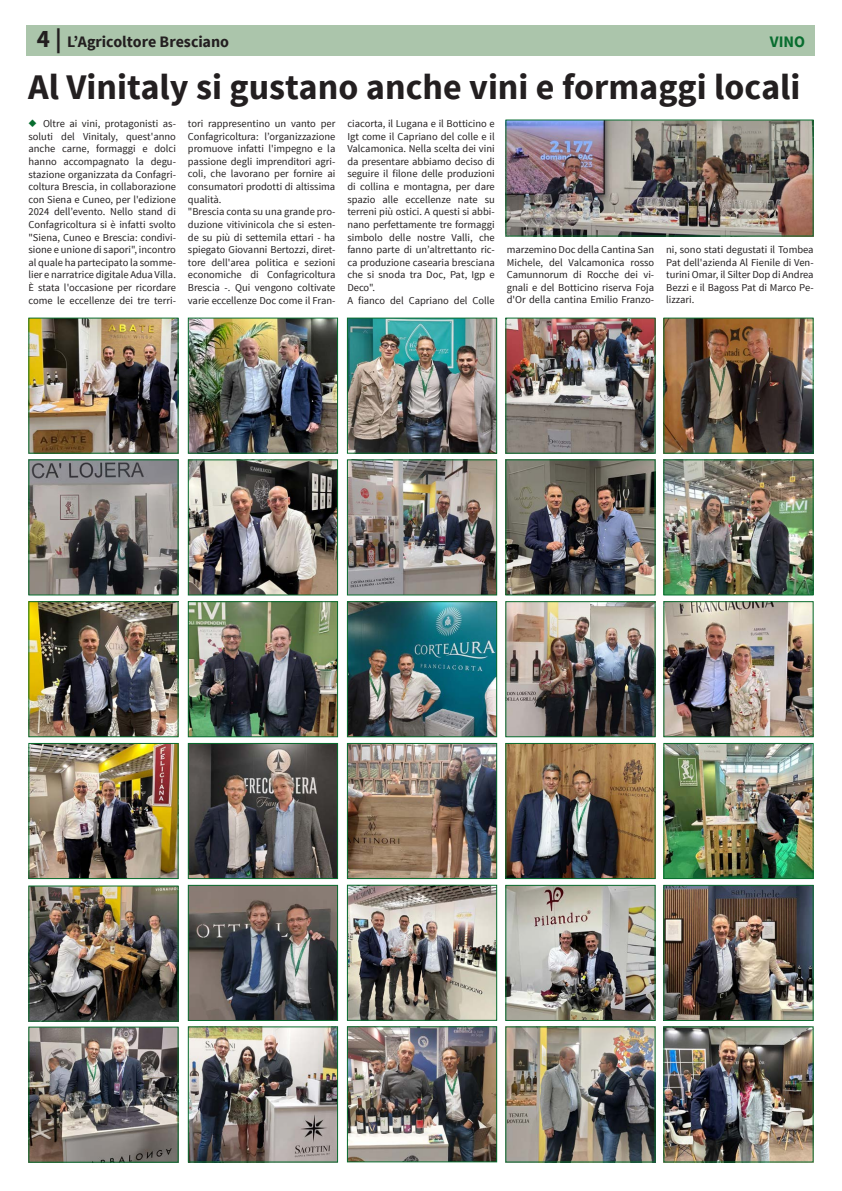
<style>
.page{position:relative;width:842px;height:1191px;background:#fff}
.page>*{position:absolute;margin:0;border:0;box-sizing:border-box;transform-origin:0 0}
.TITOLI_articoli_BIG{font:700 36px "Source Sans Pro";color:#231f20}
.t1{font:700 25px "Source Sans Pro";color:#231f20}
.t2{font:700 16px "Source Sans Pro";letter-spacing:-.005em;color:#231f20}
.t3{font:700 16px "Source Sans Pro";color:#086d2f}
.Testo_lungo{font:10.5px/12.6px "Source Sans Pro";color:#231f20;text-align:justify}
.s1{color:#086d2f}
</style>
<div class="page">
<div style="left:28px;top:26px;width:786px;height:30px;background:#abc5ab"></div>
<img style="left:507px;top:121px;width:305px;height:113px">
<div style="left:505px;top:119px;width:309px;height:117px;border:1px solid #086d2f"></div>
<img style="left:30px;top:1028px;width:147px;height:132px">
<div style="left:28px;top:1026px;width:151px;height:136px;border:1px solid #086d2f"></div>
<img style="left:349px;top:603px;width:146px;height:132px">
<div style="left:347px;top:601px;width:150px;height:136px;border:1px solid #086d2f"></div>
<img style="left:507px;top:461px;width:147px;height:132px">
<div style="left:505px;top:459px;width:151px;height:136px;border:1px solid #086d2f"></div>
<img style="left:190px;top:745px;width:146px;height:132px">
<div style="left:188px;top:743px;width:150px;height:136px;border:1px solid #086d2f"></div>
<img style="left:349px;top:461px;width:146px;height:132px">
<div style="left:347px;top:459px;width:150px;height:136px;border:1px solid #086d2f"></div>
<img style="left:190px;top:1028px;width:146px;height:132px">
<div style="left:188px;top:1026px;width:150px;height:136px;border:1px solid #086d2f"></div>
<img style="left:665px;top:603px;width:147px;height:132px">
<div style="left:663px;top:601px;width:151px;height:136px;border:1px solid #086d2f"></div>
<img style="left:349px;top:319px;width:146px;height:133px">
<div style="left:347px;top:317px;width:150px;height:137px;border:1px solid #086d2f"></div>
<img style="left:349px;top:1028px;width:146px;height:132px">
<div style="left:347px;top:1026px;width:150px;height:136px;border:1px solid #086d2f"></div>
<img style="left:507px;top:319px;width:147px;height:133px">
<div style="left:505px;top:317px;width:151px;height:137px;border:1px solid #086d2f"></div>
<img style="left:665px;top:887px;width:147px;height:132px">
<div style="left:663px;top:885px;width:151px;height:136px;border:1px solid #086d2f"></div>
<img style="left:665px;top:461px;width:147px;height:132px">
<div style="left:663px;top:459px;width:151px;height:136px;border:1px solid #086d2f"></div>
<img style="left:507px;top:1028px;width:147px;height:132px">
<div style="left:505px;top:1026px;width:151px;height:136px;border:1px solid #086d2f"></div>
<img style="left:507px;top:745px;width:147px;height:132px">
<div style="left:505px;top:743px;width:151px;height:136px;border:1px solid #086d2f"></div>
<img style="left:349px;top:745px;width:146px;height:132px">
<div style="left:347px;top:743px;width:150px;height:136px;border:1px solid #086d2f"></div>
<img style="left:190px;top:887px;width:146px;height:132px">
<div style="left:188px;top:885px;width:150px;height:136px;border:1px solid #086d2f"></div>
<img style="left:665px;top:1028px;width:147px;height:132px">
<div style="left:663px;top:1026px;width:151px;height:136px;border:1px solid #086d2f"></div>
<img style="left:190px;top:461px;width:146px;height:132px">
<div style="left:188px;top:459px;width:150px;height:136px;border:1px solid #086d2f"></div>
<img style="left:665px;top:745px;width:147px;height:132px">
<div style="left:663px;top:743px;width:151px;height:136px;border:1px solid #086d2f"></div>
<img style="left:665px;top:319px;width:147px;height:133px">
<div style="left:663px;top:317px;width:151px;height:137px;border:1px solid #086d2f"></div>
<img style="left:30px;top:461px;width:147px;height:132px">
<div style="left:28px;top:459px;width:151px;height:136px;border:1px solid #086d2f"></div>
<img style="left:507px;top:603px;width:147px;height:132px">
<div style="left:505px;top:601px;width:151px;height:136px;border:1px solid #086d2f"></div>
<img style="left:190px;top:319px;width:146px;height:133px">
<div style="left:188px;top:317px;width:150px;height:137px;border:1px solid #086d2f"></div>
<img style="left:30px;top:603px;width:147px;height:132px">
<div style="left:28px;top:601px;width:151px;height:136px;border:1px solid #086d2f"></div>
<img style="left:349px;top:886px;width:146px;height:132px">
<div style="left:347px;top:884px;width:150px;height:136px;border:1px solid #086d2f"></div>
<img style="left:507px;top:887px;width:147px;height:132px">
<div style="left:505px;top:885px;width:151px;height:136px;border:1px solid #086d2f"></div>
<img style="left:30px;top:319px;width:147px;height:133px">
<div style="left:28px;top:317px;width:151px;height:137px;border:1px solid #086d2f"></div>
<img style="left:30px;top:745px;width:147px;height:132px">
<div style="left:28px;top:743px;width:151px;height:136px;border:1px solid #086d2f"></div>
<img style="left:190px;top:603px;width:146px;height:132px">
<div style="left:188px;top:601px;width:150px;height:136px;border:1px solid #086d2f"></div>
<img style="left:30px;top:887px;width:147px;height:132px">
<div style="left:28px;top:885px;width:151px;height:136px;border:1px solid #086d2f"></div>
<p class="t1" style="left:37px;top:23px;width:27px">4 |</p>
<p class="t2" style="left:67px;top:32px;width:163px">L’Agricoltore Bresciano</p>
<p class="t3" style="left:770px;top:32px;width:37px">VINO</p>
<p class="TITOLI_articoli_BIG" style="left:28px;top:64px;width:774px">Al Vinitaly si gustano anche vini e formaggi locali</p>
<p class="Testo_lungo" style="left:29px;top:118px;width:149px"><span class="s1">◆</span> Oltre ai vini, protagonisti as&shy;soluti del Vinitaly, quest'anno anche carne, formaggi e dolci hanno accompagnato la degu&shy;stazione organizzata da Confagri&shy;coltura Brescia, in collaborazione con Siena e Cuneo, per l'edizione 2024 dell’evento. Nello stand di Confagricoltura si è infatti svolto "Siena, Cuneo e Brescia: condivi&shy;sione e unione di sapori", incontro al quale ha partecipato la somme&shy;lier e narratrice digitale Adua Villa.</p>
<p class="Testo_lungo" style="left:29px;top:281px;width:149px">È stata l'occasione per ricordare come le eccellenze dei tre terri-</p>
<p class="Testo_lungo" style="left:347px;top:117px;width:149px">ciacorta, il Lugana e il Botticino e Igt come il Capriano del colle e il Valcamonica. Nella scelta dei vini da presentare abbiamo deciso di seguire il filone delle produzioni di collina e montagna, per dare spazio alle eccellenze nate su terreni più ostici. A questi si abbi&shy;nano perfettamente tre formaggi simbolo delle nostre Valli, che fanno parte di un’altrettanto ric&shy;ca produzione casearia bresciana che si snoda tra Doc, Pat, Igp e Deco".</p>
<p class="Testo_lungo" style="left:347px;top:294px;width:149px">A fianco del Capriano del Colle</p>
<p class="Testo_lungo" style="left:188px;top:117px;width:149px">tori rappresentino un vanto per Confagricoltura: l’organizzazione promuove infatti l'impegno e la passione degli imprenditori agri&shy;coli, che lavorano per fornire ai consumatori prodotti di altissima qualità.</p>
<p class="Testo_lungo" style="left:188px;top:206px;width:149px">"Brescia conta su una grande pro&shy;duzione vitivinicola che si esten&shy;de su più di settemila ettari - ha spiegato Giovanni Bertozzi, diret&shy;tore dell'area politica e sezioni economiche di Confagricoltura Brescia -. Qui vengono coltivate varie eccellenze Doc come il Fran-</p>
<p class="Testo_lungo" style="left:507px;top:243px;width:149px">marzemino Doc della Cantina San Michele, del Valcamonica rosso Camunnorum di Rocche dei vi&shy;gnali e del Botticino riserva Foja d'Or della cantina Emilio Franzo-</p>
<p class="Testo_lungo" style="left:666px;top:243px;width:149px">ni, sono stati degustati il Tombea Pat dell'azienda Al Fienile di Ven&shy;turini Omar, il Silter Dop di Andrea Bezzi e il Bagoss Pat di Marco Pe&shy;lizzari.</p>
</div>
